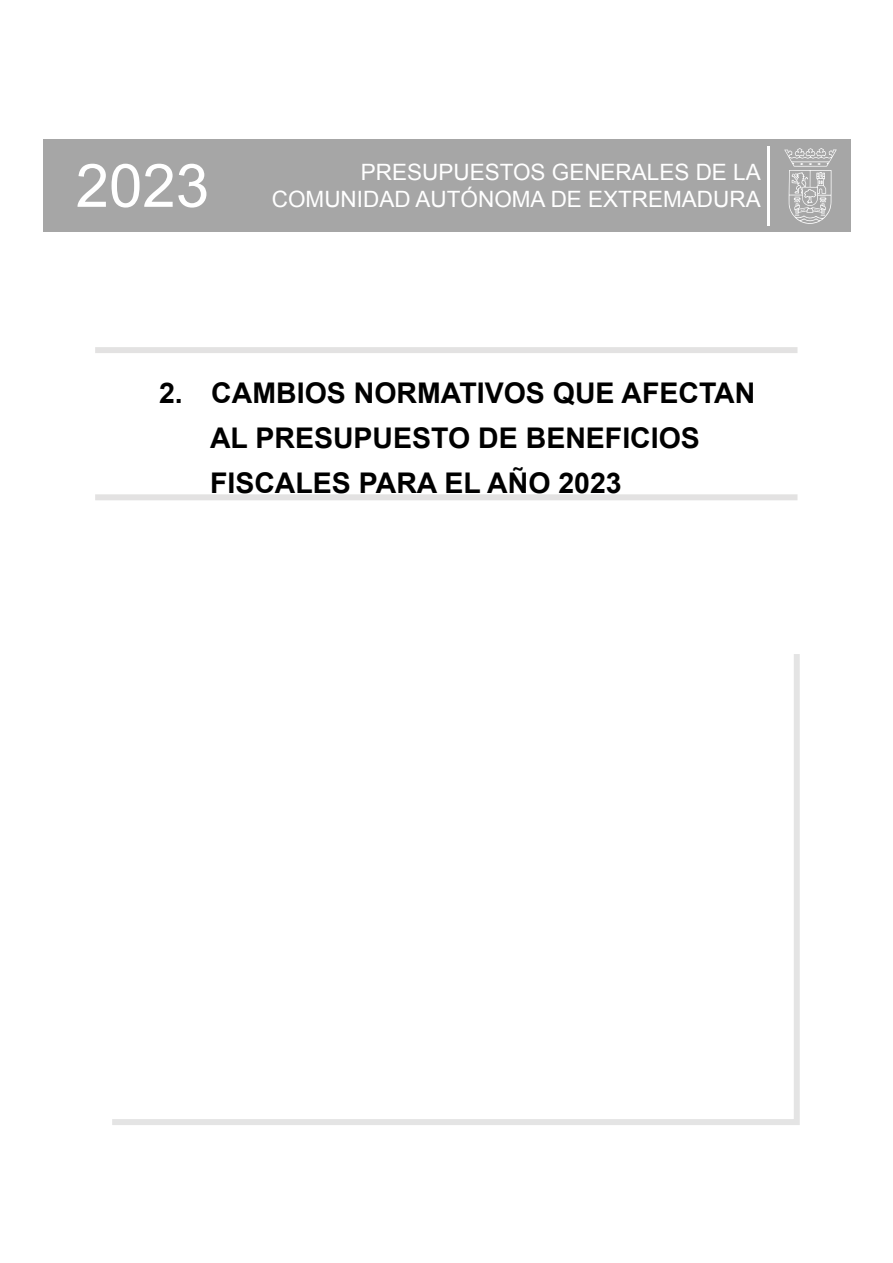
<style>
.page{position:relative;width:893px;height:1263px;background:#fff}
.page>*{position:absolute;margin:0;border:0;box-sizing:border-box;transform-origin:0 0}
.t1{font:60px "Arial";color:#fff}
.t2{font:700 28.5px/45px "Arial";color:#000}
.t3{font:22.5px/27px "Arial";color:#fff;text-align:right}
</style>
<div class="page">
<div style="left:43px;top:140px;width:808px;height:92px;background:#a6a6a6"></div>
<svg style="left:112px;top:654px;width:688px;height:471px"></svg>
<div style="left:95px;top:347px;width:702px;height:6px;background:#e3e2e2"></div>
<div style="left:95px;top:494px;width:702px;height:6px;background:#e3e2e2"></div>
<svg style="left:784px;top:148px;width:53px;height:76px"></svg>
<hr style="left:767px;top:146px;width:2px;height:80px;background:#fff">
<h1 class="t1" style="left:76px;top:144px;width:135px">2023</h1>
<p class="t3" style="left:272px;top:158px;width:490px">PRESUPUESTOS GENERALES DE LA<br>COMUNIDAD AUTÓNOMA DE EXTREMADURA</p>
<p class="t2" style="left:210px;top:371px;width:547px;text-indent:-51px">2. CAMBIOS NORMATIVOS QUE AFECTAN<br>AL PRESUPUESTO DE BENEFICIOS<br>FISCALES PARA EL AÑO 2023</p>
</div>
